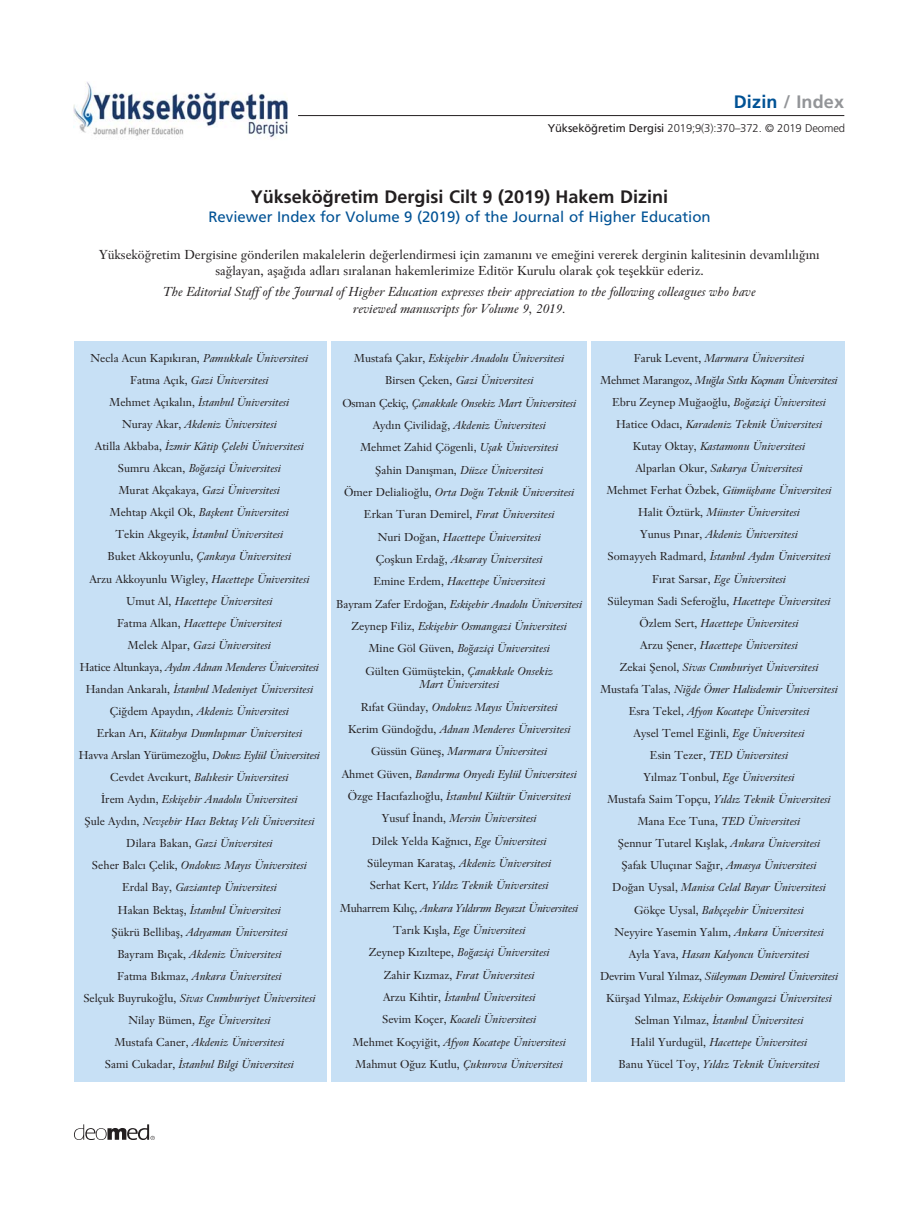
<style>
.page{position:relative;width:919px;height:1217px;background:#fff}
.page>*{position:absolute;margin:0;border:0;box-sizing:border-box;transform-origin:0 0}
.t1{font:700 18px "Frutiger";color:#231f20}
.t2{font:700 18px "Frutiger";letter-spacing:.01em;color:#939598}
.t3{font:15px "Frutiger";color:#005295}
.t4{font:12.75px/16.5px "Janson Text";color:#231f20;text-align:center}
.t5{font:italic 12.75px/16.5px "Janson Text";color:#231f20;text-align:center}
.t6{font:italic 11.25px/22px "Janson Text";color:#231f20;text-align:center}
.t7{font:300 11.25px "Frutiger";letter-spacing:-.01em;color:#231f20}
.s1{color:#005295}
.s2{font-weight:400}
.s3{font-style:normal}
</style>
<div class="page">
<svg style="left:74px;top:1124px;width:81px;height:15px"></svg>
<div style="left:74px;top:341px;width:770px;height:740px;background:#c7e0f5"></div>
<hr style="left:327px;top:337px;width:4px;height:756px;background:#fff">
<hr style="left:587px;top:337px;width:4px;height:756px;background:#fff">
<img style="left:74px;top:82px;width:213px;height:57px">
<hr style="left:298px;top:115px;width:546px;height:1px;background:#231f20">
<h1 class="t2" style="left:733px;top:94px;width:112px"><span class="s1">Dizin</span> / Index</h1>
<p class="t7" style="left:547px;top:124px;width:299px"><span class="s2">Yüksekö¤retim Dergisi</span> 2019;9(3):370–372. © 2019 Deomed</p>
<h1 class="t1" style="left:251px;top:190px;width:419px">Yüksekö¤retim Dergisi Cilt 9 (2019) Hakem Dizini</h1>
<h2 class="t3" style="left:208px;top:211px;width:504px">Reviewer Index for Volume 9 (2019) of the Journal of Higher Education</h2>
<p class="t4" style="left:99px;top:247px;width:722px">Yüksekö¤retim Dergisine gönderilen makalelerin de¤erlendirmesi için zaman›n› ve eme¤ini vererek derginin kalitesinin devaml›l›¤›n› sa¤layan, afla¤›da adlar› s›ralanan hakemlerimize Editör Kurulu olarak çok teflekkür ederiz.</p>
<p class="t5" style="left:163px;top:285px;width:594px">The Editorial Staff of the Journal of Higher Education expresses their appreciation to the following colleagues who have reviewed manuscripts for Volume 9, 2019.</p>
<p class="t6" style="left:79px;top:348px;width:242px"><span class="s3">Necla Acun Kap›k›ran,</span> Pamukkale Üniversitesi <span class="s3">Fatma Aç›k,</span> Gazi Üniversitesi<br><span class="s3">Mehmet Aç›kal›n,</span> ‹stanbul Üniversitesi<br><span class="s3">Nuray Akar,</span> Akdeniz Üniversitesi<br><span class="s3">Atilla Akbaba,</span> ‹zmir Kâtip Çelebi Üniversitesi <span class="s3">Sumru Akcan,</span> Bo¤aziçi Üniversitesi<br><span class="s3">Murat Akçakaya,</span> Gazi Üniversitesi<br><span class="s3">Mehtap Akçil Ok,</span> Baflkent Üniversitesi<br><span class="s3">Tekin Akgeyik,</span> ‹stanbul Üniversitesi<br><span class="s3">Buket Akkoyunlu,</span> Çankaya Üniversitesi<br><span class="s3">Arzu Akkoyunlu Wigley,</span> Hacettepe Üniversitesi <span class="s3">Umut Al,</span> Hacettepe Üniversitesi<br><span class="s3">Fatma Alkan,</span> Hacettepe Üniversitesi<br><span class="s3">Melek Alpar,</span> Gazi Üniversitesi<br><span class="s3">Hatice Altunkaya,</span> Ayd›n Adnan Menderes Üniversitesi <span class="s3">Handan Ankaral›,</span> ‹stanbul Medeniyet Üniversitesi <span class="s3">Çi¤dem Apayd›n,</span> Akdeniz Üniversitesi<br><span class="s3">Erkan Ar›,</span> Kütahya Dumlup›nar Üniversitesi<br><span class="s3">Havva Arslan Yürümezo¤lu,</span> Dokuz Eylül Üniversitesi <span class="s3">Cevdet Avc›kurt,</span> Bal›kesir Üniversitesi<br><span class="s3">‹rem Ayd›n,</span> Eskiflehir Anadolu Üniversitesi<br><span class="s3">fiule Ayd›n,</span> Nevflehir Hac› Bektafl Veli Üniversitesi <span class="s3">Dilara Bakan,</span> Gazi Üniversitesi<br><span class="s3">Seher Balc› Çelik,</span> Ondokuz May›s Üniversitesi <span class="s3">Erdal Bay,</span> Gaziantep Üniversitesi<br><span class="s3">Hakan Bektafl,</span> ‹stanbul Üniversitesi<br><span class="s3">fiükrü Bellibafl,</span> Ad›yaman Üniversitesi<br><span class="s3">Bayram B›çak,</span> Akdeniz Üniversitesi<br><span class="s3">Fatma B›kmaz,</span> Ankara Üniversitesi<br><span class="s3">Selçuk Buyruko¤lu,</span> Sivas Cumhuriyet Üniversitesi <span class="s3">Nilay Bümen,</span> Ege Üniversitesi<br><span class="s3">Mustafa Caner,</span> Akdeniz Üniversitesi<br><span class="s3">Sami Cukadar,</span> ‹stanbul Bilgi Üniversitesi</p>
<p class="t6" style="left:336px;top:348px;width:247px"><span class="s3">Mustafa Çak›r,</span> Eskiflehir Anadolu Üniversitesi<br><span class="s3">Birsen Çeken,</span> Gazi Üniversitesi<br><span class="s3">Osman Çekiç,</span> Çanakkale Onsekiz Mart Üniversitesi <span class="s3">Ayd›n Çivilida¤,</span> Akdeniz Üniversitesi<br><span class="s3">Mehmet Zahid Çögenli,</span> Uflak Üniversitesi<br><span class="s3">fiahin Dan›flman,</span> Düzce Üniversitesi<br><span class="s3">Ömer Delialio¤lu,</span> Orta Do¤u Teknik Üniversitesi <span class="s3">Erkan Turan Demirel,</span> F›rat Üniversitesi<br><span class="s3">Nuri Do¤an,</span> Hacettepe Üniversitesi<br><span class="s3">Çoflkun Erda¤,</span> Aksaray Üniversitesi<br><span class="s3">Emine Erdem,</span> Hacettepe Üniversitesi<br><span class="s3">Bayram Zafer Erdo¤an,</span> Eskiflehir Anadolu Üniversitesi <span class="s3">Zeynep Filiz,</span> Eskiflehir Osmangazi Üniversitesi<br><span class="s3">Mine Göl Güven,</span> Bo¤aziçi Üniversitesi<br><span class="s3">Gülten Gümüfltekin,</span> Çanakkale Onsekiz</p>
<p class="t6" style="left:340px;top:674px;width:240px">Mart Üniversitesi<br><span class="s3">R›fat Günday,</span> Ondokuz May›s Üniversitesi<br><span class="s3">Kerim Gündo¤du,</span> Adnan Menderes Üniversitesi <span class="s3">Güssün Günefl,</span> Marmara Üniversitesi<br><span class="s3">Ahmet Güven,</span> Band›rma Onyedi Eylül Üniversitesi <span class="s3">Özge Hac›fazl›o¤lu,</span> ‹stanbul Kültür Üniversitesi <span class="s3">Yusuf ‹nand›,</span> Mersin Üniversitesi<br><span class="s3">Dilek Yelda Ka¤n›c›,</span> Ege Üniversitesi<br><span class="s3">Süleyman Karatafl,</span> Akdeniz Üniversitesi<br><span class="s3">Serhat Kert,</span> Y›ld›z Teknik Üniversitesi<br><span class="s3">Muharrem K›l›ç,</span> Ankara Y›ld›r›m Beyaz›t Üniversitesi <span class="s3">Tar›k K›flla,</span> Ege Üniversitesi<br><span class="s3">Zeynep K›z›ltepe,</span> Bo¤aziçi Üniversitesi<br><span class="s3">Zahir K›zmaz,</span> F›rat Üniversitesi<br><span class="s3">Arzu Kihtir,</span> ‹stanbul Üniversitesi<br><span class="s3">Sevim Koçer,</span> Kocaeli Üniversitesi<br><span class="s3">Mehmet Koçyi¤it,</span> Afyon Kocatepe Üniversitesi <span class="s3">Mahmut O¤uz Kutlu,</span> Çukurova Üniversitesi</p>
<p class="t6" style="left:600px;top:348px;width:239px"><span class="s3">Faruk Levent,</span> Marmara Üniversitesi<br><span class="s3">Mehmet Marangoz,</span> Mu¤la S›tk› Koçman Üniversitesi <span class="s3">Ebru Zeynep Mu¤ao¤lu,</span> Bo¤aziçi Üniversitesi <span class="s3">Hatice Odac›,</span> Karadeniz Teknik Üniversitesi<br><span class="s3">Kutay Oktay,</span> Kastamonu Üniversitesi<br><span class="s3">Alparlan Okur,</span> Sakarya Üniversitesi<br><span class="s3">Mehmet Ferhat Özbek,</span> Gümüflhane Üniversitesi <span class="s3">Halit Öztürk,</span> Münster Üniversitesi<br><span class="s3">Yunus P›nar,</span> Akdeniz Üniversitesi<br><span class="s3">Somayyeh Radmard,</span> ‹stanbul Ayd›n Üniversitesi <span class="s3">F›rat Sarsar,</span> Ege Üniversitesi<br><span class="s3">Süleyman Sadi Sefero¤lu,</span> Hacettepe Üniversitesi <span class="s3">Özlem Sert,</span> Hacettepe Üniversitesi<br><span class="s3">Arzu fiener,</span> Hacettepe Üniversitesi<br><span class="s3">Zekai fienol,</span> Sivas Cumhuriyet Üniversitesi <span class="s3">Mustafa Talas,</span> Ni¤de Ömer Halisdemir Üniversitesi <span class="s3">Esra Tekel,</span> Afyon Kocatepe Üniversitesi<br><span class="s3">Aysel Temel E¤inli,</span> Ege Üniversitesi<br><span class="s3">Esin Tezer,</span> TED Üniversitesi<br><span class="s3">Y›lmaz Tonbul,</span> Ege Üniversitesi<br><span class="s3">Mustafa Saim Topçu,</span> Y›ld›z Teknik Üniversitesi <span class="s3">Mana Ece Tuna,</span> TED Üniversitesi<br><span class="s3">fiennur Tutarel K›fllak,</span> Ankara Üniversitesi<br><span class="s3">fiafak Uluç›nar Sa¤›r,</span> Amasya Üniversitesi<br><span class="s3">Do¤an Uysal,</span> Manisa Celal Bayar Üniversitesi <span class="s3">Gökçe Uysal,</span> Bahçeflehir Üniversitesi<br><span class="s3">Neyyire Yasemin Yal›m,</span> Ankara Üniversitesi<br><span class="s3">Ayla Yava,</span> Hasan Kalyoncu Üniversitesi<br><span class="s3">Devrim Vural Y›lmaz,</span> Süleyman Demirel Üniversitesi <span class="s3">Kürflad Y›lmaz,</span> Eskiflehir Osmangazi Üniversitesi <span class="s3">Selman Y›lmaz,</span> ‹stanbul Üniversitesi<br><span class="s3">Halil Yurdugül,</span> Hacettepe Üniversitesi<br><span class="s3">Banu Yücel Toy,</span> Y›ld›z Teknik Üniversitesi</p>
</div>
